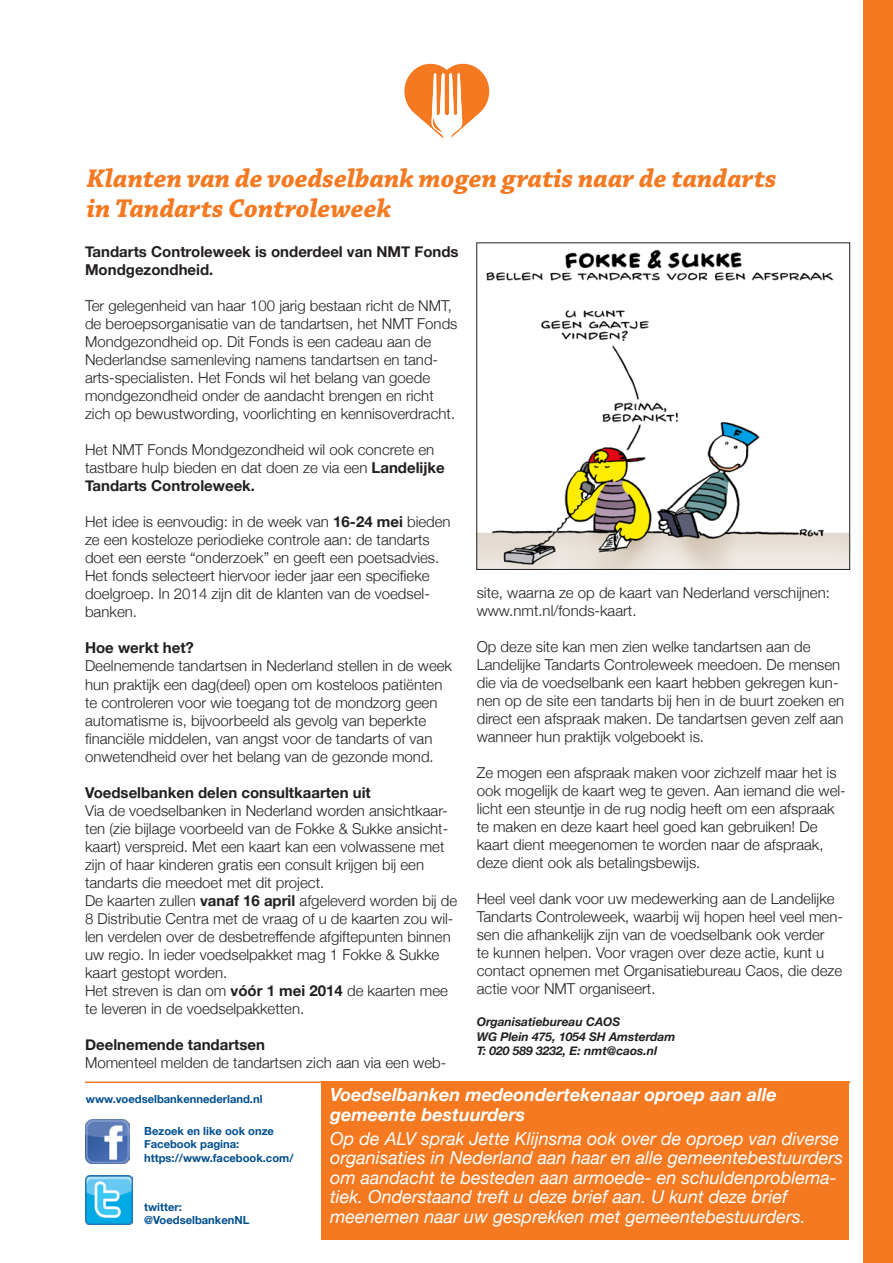
<style>
.page{position:relative;width:893px;height:1263px;background:#fff}
.page>*{position:absolute;margin:0;border:0;box-sizing:border-box;transform-origin:0 0}
.kop_middel{font:italic 700 27px/30px "Chaparral Pro";color:#f47921}
.t1{font:italic 18px/19.5px "Helvetica Neue";color:#fff}
.t2{font:italic 700 18px/19.5px "Helvetica Neue";color:#fff}
.t3{font:300 15px/18px "Helvetica Neue";color:#231f20}
.Tussenkop{font:700 15px/18px "Helvetica Neue";color:#231f20}
.t4{font:italic 700 12px "Helvetica Neue";color:#231f20}
.t5{font:700 11.25px/13.5px "Helvetica Neue";color:#004e90}
.s1{font-weight:700}
</style>
<div class="page">
<svg style="left:404px;top:64px;width:85px;height:75px"></svg>
<div style="left:863px;top:0;width:30px;height:1263px;background:#f47921"></div>
<img style="left:478px;top:249px;width:370px;height:319px">
<div style="left:476px;top:242px;width:374px;height:328px;border:1px solid #231f20"></div>
<div style="left:322px;top:1081px;width:527px;height:158px;background:#f47921"></div>
<img style="left:86px;top:1119px;width:44px;height:45px">
<img style="left:85px;top:1175px;width:48px;height:50px">
<hr style="left:85px;top:1081px;width:765px;height:2px;background:#f47921">
<p class="kop_middel" style="left:87px;top:164px;width:691px">Klanten van de voedselbank mogen gratis naar de tandarts in Tandarts Controleweek</p>
<p class="Tussenkop" style="left:85px;top:243px;width:375px">Tandarts Controleweek is onderdeel van NMT Fonds<br>Mondgezondheid.</p>
<p class="t3" style="left:85px;top:296px;width:374px">Ter gelegenheid van haar 100 jarig bestaan richt de NMT, de beroepsorganisatie van de tandartsen, het NMT Fonds Mondgezondheid op. Dit Fonds is een cadeau aan de Nederlandse samenleving namens tandartsen en tand&shy;arts-specialisten. Het Fonds wil het belang van goede mondgezondheid onder de aandacht brengen en richt zich op bewustwording, voorlichting en kennisoverdracht.</p>
<p class="t3" style="left:85px;top:440px;width:361px">Het NMT Fonds Mondgezondheid wil ook concrete en tastbare hulp bieden en dat doen ze via een <span class="s1">Landelijke<br>Tandarts Controleweek.</span></p>
<p class="t3" style="left:85px;top:512px;width:367px">Het idee is eenvoudig: in de week van <span class="s1">16-24 mei</span> bieden ze een kosteloze periodieke controle aan: de tandarts doet een eerste “onderzoek” en geeft een poetsadvies.</p>
<p class="t3" style="left:85px;top:566px;width:346px;text-align:justify">Het fonds selecteert hiervoor ieder jaar een specifieke doelgroep. In 2014 zijn dit de klanten van de voedsel&shy;banken.</p>
<p class="Tussenkop" style="left:85px;top:639px;width:110px">Hoe werkt het?</p>
<p class="t3" style="left:85px;top:656px;width:369px">Deelnemende tandartsen in Nederland stellen in de week hun praktijk een dag(deel) open om kosteloos patiënten te controleren voor wie toegang tot de mondzorg geen automatisme is, bijvoorbeeld als gevolg van beperkte financiële middelen, van angst voor de tandarts of van onwetendheid over het belang van de gezonde mond.</p>
<p class="Tussenkop" style="left:85px;top:783px;width:287px">Voedselbanken delen consultkaarten uit</p>
<p class="t3" style="left:85px;top:800px;width:365px">Via de voedselbanken in Nederland worden ansichtkaar&shy;ten (zie bijlage voorbeeld van de Fokke &amp; Sukke ansicht&shy;kaart) verspreid. Met een kaart kan een volwassene met zijn of haar kinderen gratis een consult krijgen bij een tandarts die meedoet met dit project.</p>
<p class="t3" style="left:85px;top:890px;width:374px">De kaarten zullen <span class="s1">vanaf 16 april</span> afgeleverd worden bij de 8 Distributie Centra met de vraag of u de kaarten zou wil&shy;len verdelen over de desbetreffende afgiftepunten binnen uw regio. In ieder voedselpakket mag 1 Fokke &amp; Sukke kaart gestopt worden.</p>
<p class="t3" style="left:85px;top:980px;width:364px">Het streven is dan om <span class="s1">vóór 1 mei 2014</span> de kaarten mee te leveren in de voedselpakketten.</p>
<p class="Tussenkop" style="left:85px;top:1035px;width:181px">Deelnemende tandartsen</p>
<p class="t3" style="left:85px;top:1052px;width:363px">Momenteel melden de tandartsen zich aan via een web-</p>
<p class="t3" style="left:477px;top:583px;width:355px">site, waarna ze op de kaart van Nederland verschijnen: www.nmt.nl/fonds-kaart.</p>
<p class="t3" style="left:477px;top:637px;width:369px">Op deze site kan men zien welke tandartsen aan de Landelijke Tandarts Controleweek meedoen. De mensen die via de voedselbank een kaart hebben gekregen kun&shy;nen op de site een tandarts bij hen in de buurt zoeken en direct een afspraak maken. De tandartsen geven zelf aan wanneer hun praktijk volgeboekt is.</p>
<p class="t3" style="left:477px;top:763px;width:371px">Ze mogen een afspraak maken voor zichzelf maar het is ook mogelijk de kaart weg te geven. Aan iemand die wel&shy;licht een steuntje in de rug nodig heeft om een afspraak te maken en deze kaart heel goed kan gebruiken! De kaart dient meegenomen te worden naar de afspraak, deze dient ook als betalingsbewijs.</p>
<p class="t3" style="left:477px;top:889px;width:368px">Heel veel dank voor uw medewerking aan de Landelijke Tandarts Controleweek, waarbij wij hopen heel veel men&shy;sen die afhankelijk zijn van de voedselbank ook verder<br>te kunnen helpen. Voor vragen over deze actie, kunt u contact opnemen met Organisatiebureau Caos, die deze actie voor NMT organiseert.</p>
<p class="t4" style="left:477px;top:1013px;width:145px">Organisatiebureau CAOS</p>
<p class="t4" style="left:477px;top:1027px;width:200px">WG Plein 475, 1054 SH Amsterdam</p>
<p class="t4" style="left:477px;top:1041px;width:182px">T: 020 589 3232, E: nmt@caos.nl</p>
<p class="t2" style="left:330px;top:1085px;width:448px">Voedselbanken medeondertekenaar oproep aan alle gemeente bestuurders</p>
<p class="t1" style="left:330px;top:1129px;width:514px">Op de ALV sprak Jette Klijnsma ook over de oproep van diverse organisaties in Nederland aan haar en alle gemeentebestuurders om aandacht te besteden aan armoede- en schuldenproblema&shy;tiek. Onderstaand treft u deze brief aan. U kunt deze brief meenemen naar uw gesprekken met gemeentebestuurders.</p>
<p class="t5" style="left:86px;top:1092px;width:178px">www.voedselbankennederland.nl</p>
<p class="t5" style="left:144px;top:1124px;width:131px">Bezoek en like ook onze<br>Facebook pagina:</p>
<p class="t5" style="left:144px;top:1151px;width:151px">https://www.facebook.com/</p>
<p class="t5" style="left:144px;top:1200px;width:39px">twitter:</p>
<p class="t5" style="left:144px;top:1214px;width:107px">@VoedselbankenNL</p>
</div>
